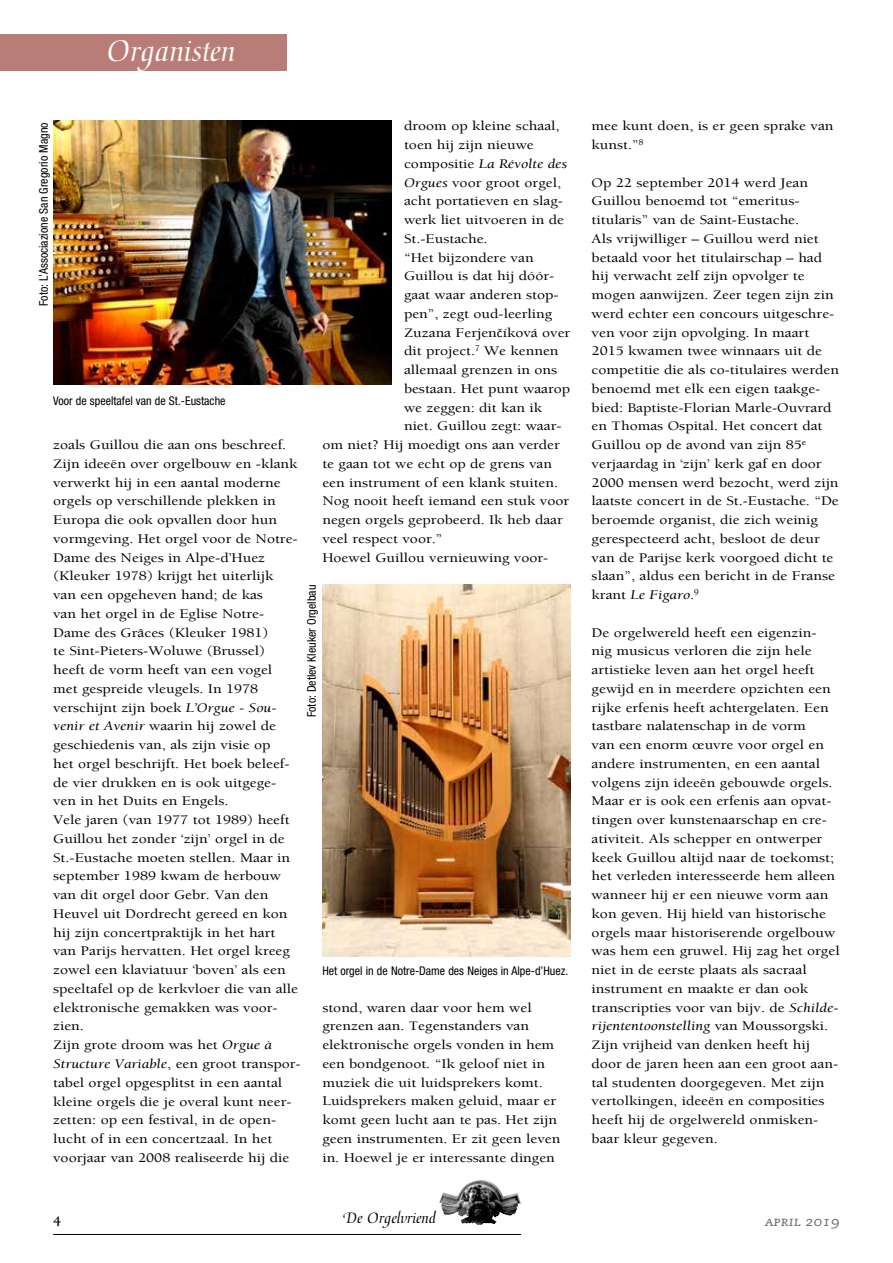
<style>
.page{position:relative;width:893px;height:1263px;background:#fff}
.page>*{position:absolute;margin:0;border:0;box-sizing:border-box;transform-origin:0 0}
.t1{font:33px "Medici Script";color:#fff}
.t2{font:16.5px "Medici Script";color:#000}
.t3{font:700 15px "Berkeley Orgelvriend";color:#000}
.t4{font:13.5px/18.8px "Berkeley Orgelvriend";color:#000;scale:1.15 1}
.t5{font:italic 13.5px "Berkeley Orgelvriend";color:#000;scale:1.15 1}
.t6{font:13.5px "Caecilia Italic SC";color:#6e6e6e;scale:1.15 1}
.t7{font:condensed 12px "Helvetica Neue";color:#000}
.s1{font-style:normal}
.s2{font-style:italic}
.s3{font-family:"Calibri";font-size:12px}
</style>
<div class="page">
<img style="left:439px;top:1180px;width:82px;height:45px">
<hr style="left:53px;top:1234px;width:468px;height:1px;background:#000">
<div style="left:53px;top:34px;width:234px;height:36px;background:#b87d76"></div>
<div style="left:0;top:34px;width:53px;height:36px;background:#b87d76"></div>
<img style="left:53px;top:120px;width:338px;height:264px">
<img style="left:322px;top:585px;width:248px;height:372px">
<h1 class="t1" style="left:106px;top:32px;width:131px">Organisten</h1>
<p class="t4" style="left:404px;top:117px;width:137px">droom op kleine schaal,</p>
<p class="t4" style="left:404px;top:136px;width:114px">toen hij zijn nieuwe</p>
<p class="t5" style="left:404px;top:157px;width:143px"><span class="s1">compositie</span> La Révolte des</p>
<p class="t4" style="left:404px;top:173px;width:138px"><span class="s2">Orgues</span> voor groot orgel,</p>
<p class="t4" style="left:404px;top:192px;width:140px">acht portatieven en slag-</p>
<p class="t4" style="left:404px;top:211px;width:141px">werk liet uitvoeren in de</p>
<p class="t4" style="left:404px;top:230px;width:74px">St.-Eustache.</p>
<p class="t4" style="left:404px;top:248px;width:114px">“Het bijzondere van</p>
<p class="t4" style="left:404px;top:267px;width:132px">Guillou is dat hij dóór-</p>
<p class="t4" style="left:404px;top:286px;width:136px">gaat waar anderen stop-</p>
<p class="t4" style="left:404px;top:305px;width:130px">pen”, zegt oud-leerling</p>
<p class="t4" style="left:404px;top:323px;width:146px">Zuzana Ferjen<span class="s3">č</span>íková over</p>
<p class="t4" style="left:404px;top:342px;width:136px">dit project.<sup>7</sup> We kennen</p>
<p class="t4" style="left:404px;top:361px;width:135px">allemaal grenzen in ons</p>
<p class="t4" style="left:404px;top:379px;width:146px">bestaan. Het punt waarop</p>
<p class="t4" style="left:404px;top:398px;width:122px">we zeggen: dit kan ik</p>
<p class="t4" style="left:404px;top:417px;width:139px">niet. Guillou zegt: waar-</p>
<p class="t4" style="left:322px;top:436px;width:208px">om niet? Hij moedigt ons aan verder</p>
<p class="t4" style="left:322px;top:454px;width:201px">te gaan tot we echt op de grens van</p>
<p class="t4" style="left:322px;top:473px;width:207px">een instrument of een klank stuiten.</p>
<p class="t4" style="left:322px;top:492px;width:216px">Nog nooit heeft iemand een stuk voor</p>
<p class="t4" style="left:322px;top:511px;width:211px">negen orgels geprobeerd. Ik heb daar</p>
<p class="t4" style="left:322px;top:529px;width:106px">veel respect voor.”</p>
<p class="t4" style="left:322px;top:548px;width:198px">Hoewel Guillou vernieuwing voor-</p>
<p class="t7" style="left:37px;top:306px;width:185px;rotate:-90deg">Foto: L’Associazione San Gregorio Magno</p>
<p class="t7" style="left:53px;top:394px;width:174px">Voor de speeltafel van de St.-Eustache</p>
<p class="t4" style="left:53px;top:436px;width:217px">zoals Guillou die aan ons beschreef.<br>Zijn ideeën over orgelbouw en -klank verwerkt hij in een aantal moderne orgels op verschillende plekken in Europa die ook opvallen door hun vormgeving. Het orgel voor de Notre-Dame des Neiges in Alpe-d’Huez (Kleuker 1978) krijgt het uiterlijk<br>van een opgeheven hand; de kas<br>van het orgel in de Eglise Notre-Dame des Grâces (Kleuker 1981)<br>te Sint-Pieters-Woluwe (Brussel)<br>heeft de vorm heeft van een vogel<br>met gespreide vleugels. In 1978 verschijnt zijn boek <span class="s2">L’Orgue - Sou&shy;venir et Avenir</span> waarin hij zowel de geschiedenis van, als zijn visie op<br>het orgel beschrijft. Het boek beleef&shy;de vier drukken en is ook uitgege&shy;ven in het Duits en Engels.<br>Vele jaren (van 1977 tot 1989) heeft Guillou het zonder ‘zijn’ orgel in de St.-Eustache moeten stellen. Maar in september 1989 kwam de herbouw van dit orgel door Gebr. Van den Heuvel uit Dordrecht gereed en kon hij zijn concertpraktijk in het hart van Parijs hervatten. Het orgel kreeg zowel een klaviatuur ‘boven’ als een speeltafel op de kerkvloer die van alle elektronische gemakken was voor&shy;zien.<br>Zijn grote droom was het <span class="s2">Orgue à Structure Variable</span>, een groot transpor&shy;tabel orgel opgesplitst in een aantal kleine orgels die je overal kunt neer&shy;zetten: op een festival, in de open&shy;lucht of in een concertzaal. In het voorjaar van 2008 realiseerde hij die</p>
<p class="t7" style="left:305px;top:717px;width:134px;rotate:-90deg">Foto: Detlev Kleuker Orgelbau</p>
<p class="t7" style="left:322px;top:964px;width:247px">Het orgel in de Notre-Dame des Neiges in Alpe-d’Huez.</p>
<p class="t4" style="left:322px;top:998px;width:208px">stond, waren daar voor hem wel grenzen aan. Tegenstanders van elektronische orgels vonden in hem een bondgenoot. “Ik geloof niet in muziek die uit luidsprekers komt.<br>Luidsprekers maken geluid, maar er komt geen lucht aan te pas. Het zijn geen instrumenten. Er zit geen leven in. Hoewel je er interessante dingen</p>
<p class="t4" style="left:592px;top:117px;width:212px">mee kunt doen, is er geen sprake van kunst.”<sup>8</sup></p>
<p class="t4" style="left:592px;top:173px;width:217px">Op 22 september 2014 werd Jean Guillou benoemd tot “emeritus&shy;titularis” van de Saint-Eustache.<br>Als vrijwilliger – Guillou werd niet betaald voor het titulairschap – had hij verwacht zelf zijn opvolger te mogen aanwijzen. Zeer tegen zijn zin werd echter een concours uitgeschre&shy;ven voor zijn opvolging. In maart 2015 kwamen twee winnaars uit de competitie die als co-titulaires werden benoemd met elk een eigen taakge&shy;bied: Baptiste-Florian Marle-Ouvrard en Thomas Ospital. Het concert dat Guillou op de avond van zijn 85<sup>e </sup>verjaardag in ‘zijn’ kerk gaf en door 2000 mensen werd bezocht, werd zijn laatste concert in de St.-Eustache. “De beroemde organist, die zich weinig gerespecteerd acht, besloot de deur van de Parijse kerk voorgoed dicht te slaan”, aldus een bericht in de Franse krant <span class="s2">Le Figaro.</span><sup>9</sup></p>
<p class="t4" style="left:592px;top:623px;width:217px">De orgelwereld heeft een eigenzin&shy;nig musicus verloren die zijn hele artistieke leven aan het orgel heeft gewijd en in meerdere opzichten een rijke erfenis heeft achtergelaten. Een tastbare nalatenschap in de vorm<br>van een enorm œuvre voor orgel en andere instrumenten, en een aantal volgens zijn ideeën gebouwde orgels.<br>Maar er is ook een erfenis aan opvat&shy;tingen over kunstenaarschap en cre&shy;ativiteit. Als schepper en ontwerper keek Guillou altijd naar de toekomst; het verleden interesseerde hem alleen wanneer hij er een nieuwe vorm aan kon geven. Hij hield van historische orgels maar historiserende orgelbouw was hem een gruwel. Hij zag het orgel niet in de eerste plaats als sacraal instrument en maakte er dan ook transcripties voor van bijv. de <span class="s2">Schilde&shy;rijententoonstelling</span> van Moussorgski.<br>Zijn vrijheid van denken heeft hij door de jaren heen aan een groot aan&shy;tal studenten doorgegeven. Met zijn vertolkingen, ideeën en composities heeft hij de orgelwereld onmisken&shy;baar kleur gegeven.</p>
<p class="t3" style="left:53px;top:1213px;width:10px">4</p>
<p class="t2" style="left:344px;top:1209px;width:94px">De Orgelvriend</p>
<p class="t6" style="left:765px;top:1214px;width:66px">april 2019</p>
</div>
